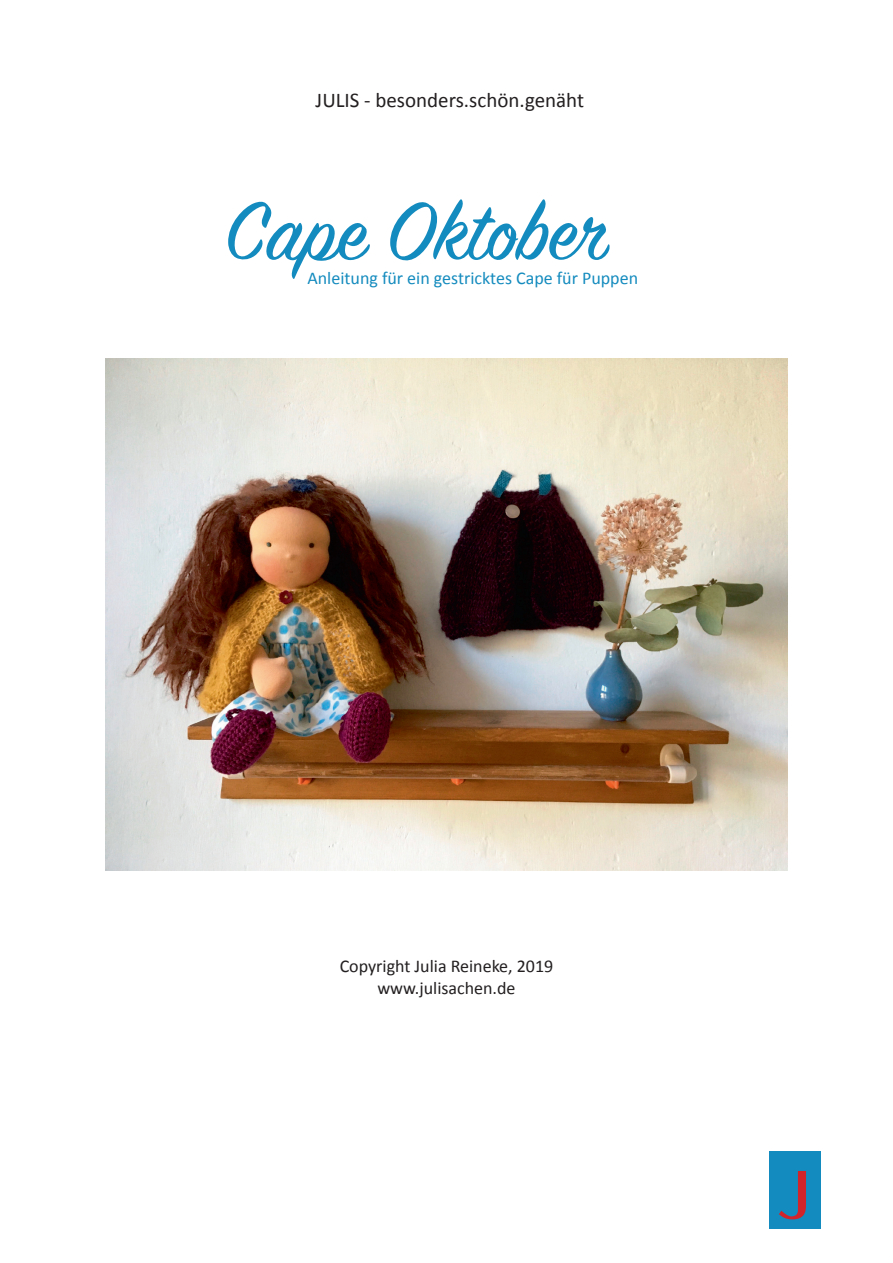
<style>
.page{position:relative;width:893px;height:1263px;background:#fff}
.page>*{position:absolute;margin:0;border:0;box-sizing:border-box;transform-origin:0 0}
.t1{font:90px "Sign Painter House Script";color:#148bbe}
.t2{font:75px "Telugu MN";color:#d1232a}
.t3{font:21px "Calibri";color:#231f20}
.t4{font:18px "Calibri";color:#231f20}
.t5{font:18px "Calibri";color:#148bbe}
</style>
<div class="page">
<div style="left:770px;top:1152px;width:51px;height:77px;background:#148bbe"></div>
<img style="left:105px;top:359px;width:683px;height:512px">
<p class="t3" style="left:316px;top:87px;width:270px">JULIS - besonders.schön.genäht</p>
<p class="t1" style="left:225px;top:177px;width:389px">Cape Oktober</p>
<p class="t5" style="left:307px;top:267px;width:332px">Anleitung für ein gestricktes Cape für Puppen</p>
<p class="t4" style="left:340px;top:955px;width:215px">Copyright Julia Reineke, 2019</p>
<p class="t4" style="left:377px;top:977px;width:140px">www.julisachen.de</p>
<p class="t2" style="left:778px;top:1149px;width:35px">J</p>
</div>
